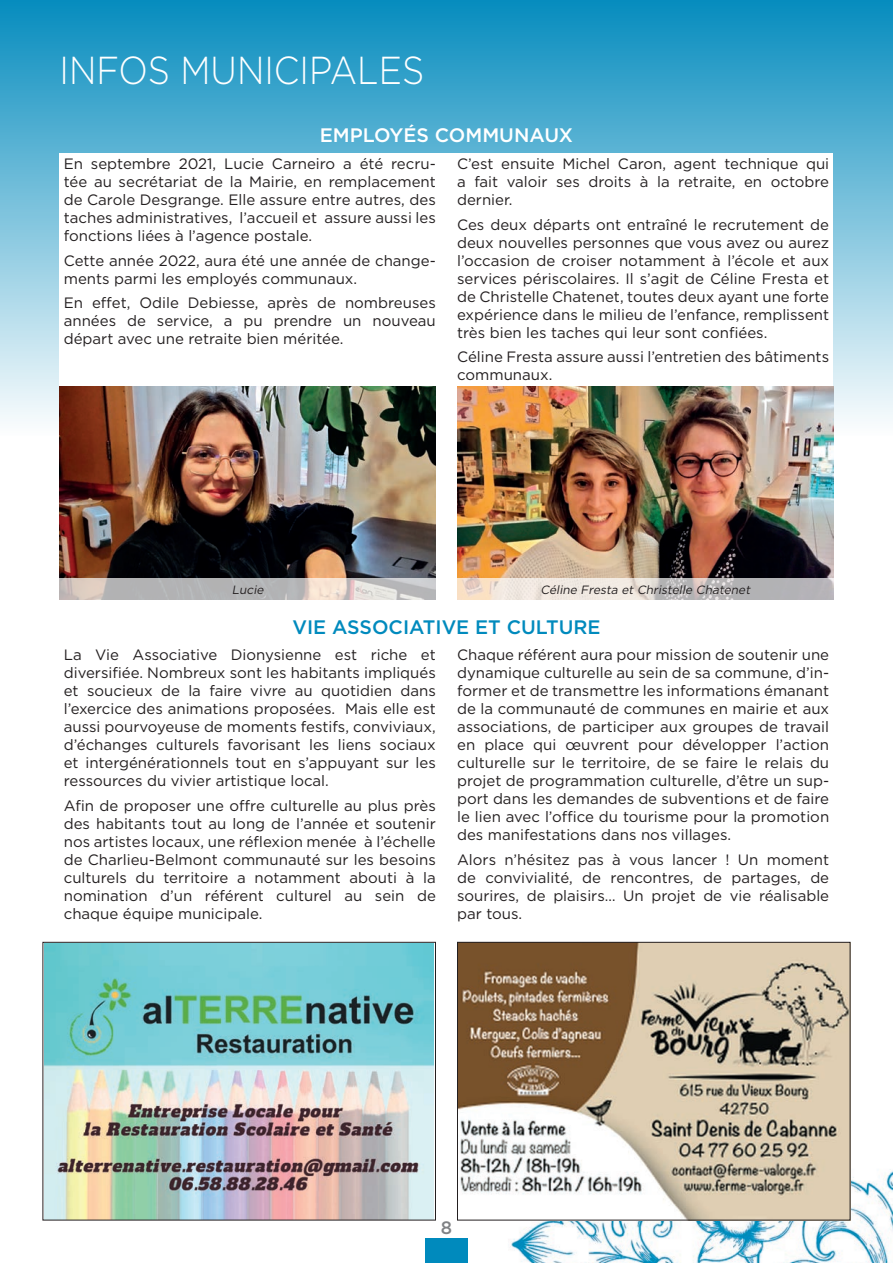
<style>
.page{position:relative;width:893px;height:1263px;background:#fff}
.page>*{position:absolute;margin:0;border:0;box-sizing:border-box;transform-origin:0 0}
.t1{font:300 39px "Gotham";color:#fff;scale:.89 1}
.t2{font:500 19.5px "Gotham";color:#008abd}
.t3{font:500 19.5px "Gotham";color:#fff}
.t4{font:500 18px "Gotham";color:#808285}
.t5{font:15px/18px "Gotham";color:#231f20;text-align:justify}
.t6{font:italic 12px "Gotham";color:#231f20}
</style>
<div class="page">
<div style="left:0;top:0;width:893px;height:436px;background:linear-gradient(to bottom,#068cbe,#fcfdfe)"></div>
<img style="left:462px;top:1148px;width:431px;height:115px">
<div style="left:425px;top:1238px;width:43px;height:25px;background:#008abd"></div>
<img style="left:45px;top:944px;width:389px;height:274px">
<div style="left:43px;top:942px;width:393px;height:278px;border:1px solid #231f20"></div>
<div style="left:60px;top:153px;width:773px;height:447px;background:#fff"></div>
<img style="left:459px;top:944px;width:389px;height:274px">
<div style="left:457px;top:942px;width:393px;height:278px;border:1px solid #231f20"></div>
<img style="left:60px;top:386px;width:376px;height:192px">
<svg style="left:60px;top:578px;width:376px;height:22px;background:#c4c0be"></svg>
<img style="left:457px;top:386px;width:376px;height:192px">
<svg style="left:457px;top:578px;width:376px;height:22px;background:#d6cfcb"></svg>
<h1 class="t1" style="left:60px;top:46px;width:411px">I NFOS MUNICIPALES</h1>
<h2 class="t3" style="left:320px;top:122px;width:255px">EMPLOYÉS COMMUNAUX</h2>
<p class="t5" style="left:64px;top:155px;width:374px">En septembre 2021, Lucie Carneiro a été recru&shy;tée au secrétariat de la Mairie, en remplacement de Carole Desgrange. Elle assure entre autres, des taches administratives, l’accueil et assure aussi les fonctions liées à l’agence postale.</p>
<p class="t5" style="left:64px;top:251px;width:373px">Cette année 2022, aura été une année de change&shy;ments parmi les employés communaux.</p>
<p class="t5" style="left:64px;top:293px;width:374px">En effet, Odile Debiesse, après de nombreuses années de service, a pu prendre un nouveau départ avec une retraite bien méritée.</p>
<p class="t5" style="left:457px;top:155px;width:374px">C’est ensuite Michel Caron, agent technique qui a fait valoir ses droits à la retraite, en octobre dernier.</p>
<p class="t5" style="left:457px;top:215px;width:374px">Ces deux départs ont entraîné le recrutement de deux nouvelles personnes que vous avez ou aurez l’occasion de croiser notamment à l’école et aux services périscolaires. Il s’agit de Céline Fresta et de Christelle Chatenet, toutes deux ayant une forte expérience dans le milieu de l’enfance, remplissent très bien les taches qui leur sont confiées.</p>
<p class="t5" style="left:457px;top:347px;width:374px">Céline Fresta assure aussi l’entretien des bâtiments communaux.</p>
<p class="t6" style="left:232px;top:582px;width:36px">Lucie</p>
<p class="t6" style="left:540px;top:582px;width:214px">Céline Fresta et Christelle Chatenet</p>
<h2 class="t2" style="left:292px;top:614px;width:57px">VIE ASSOCIATIVE</h2>
<h2 class="t2" style="left:475px;top:614px;width:60px">ET CULTURE</h2>
<p class="t5" style="left:64px;top:646px;width:374px">La Vie Associative Dionysienne est riche et diversifiée. Nombreux sont les habitants impliqués et soucieux de la faire vivre au quotidien dans l’exercice des animations proposées. Mais elle est aussi pourvoyeuse de moments festifs, conviviaux, d’échanges culturels favorisant les liens sociaux et intergénérationnels tout en s’appuyant sur les ressources du vivier artistique local.</p>
<p class="t5" style="left:64px;top:796px;width:374px">Afin de proposer une offre culturelle au plus près des habitants tout au long de l’année et soutenir nos artistes locaux, une réflexion menée à l’échelle de Charlieu-Belmont communauté sur les besoins culturels du territoire a notamment abouti à la nomination d’un référent culturel au sein de chaque équipe municipale.</p>
<p class="t5" style="left:457px;top:646px;width:374px">Chaque référent aura pour mission de soutenir une dynamique culturelle au sein de sa commune, d’in&shy;former et de transmettre les informations émanant de la communauté de communes en mairie et aux associations, de participer aux groupes de travail en place qui œuvrent pour développer l’action culturelle sur le territoire, de se faire le relais du projet de programmation culturelle, d’être un sup&shy;port dans les demandes de subventions et de faire le lien avec l’office du tourisme pour la promotion des manifestations dans nos villages.</p>
<p class="t5" style="left:457px;top:850px;width:374px">Alors n’hésitez pas à vous lancer ! Un moment de convivialité, de rencontres, de partages, de sourires, de plaisirs… Un projet de vie réalisable par tous.</p>
<p class="t4" style="left:441px;top:1216px;width:13px">8</p>
</div>
